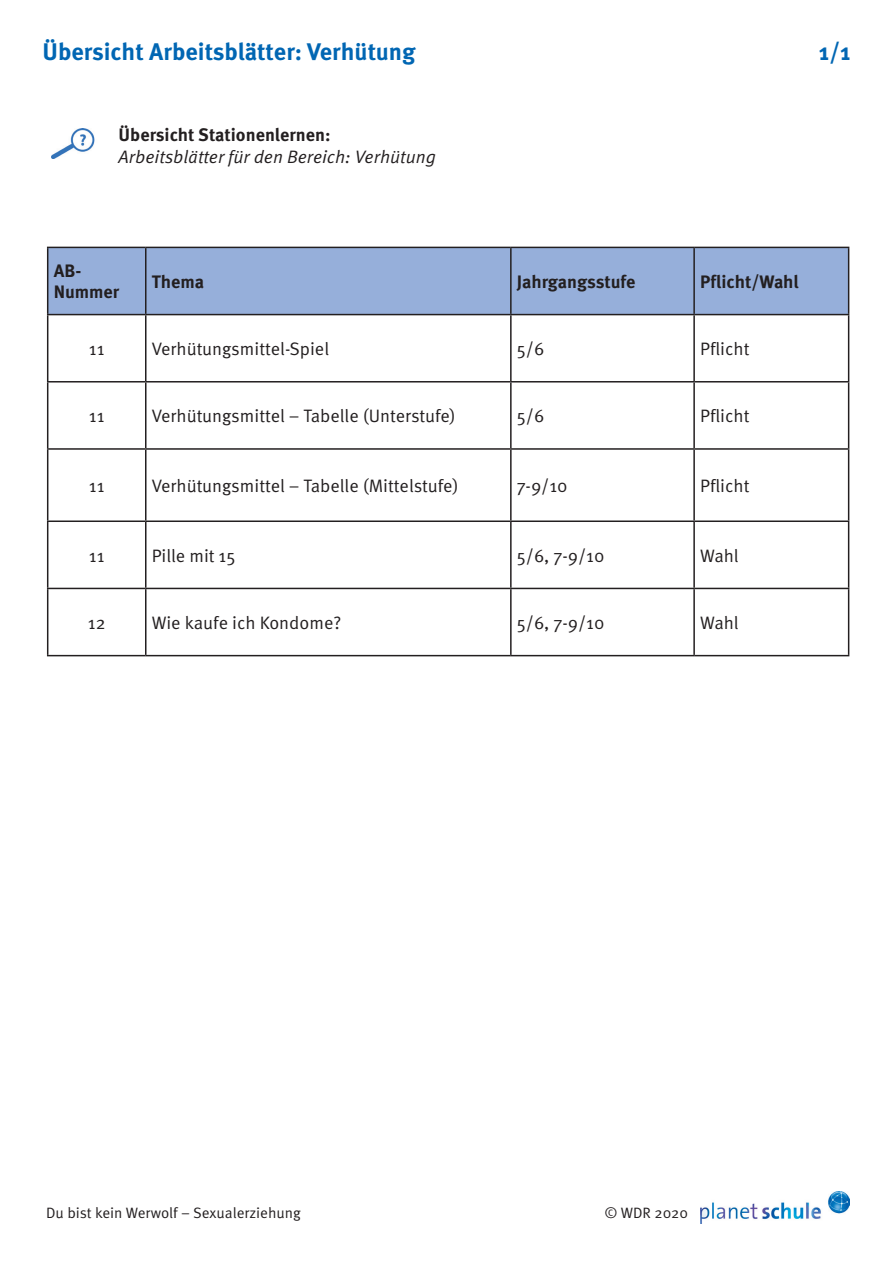
<style>
.page{position:relative;width:893px;height:1263px;background:#fff}
.page>*{position:absolute;margin:0;border:0;box-sizing:border-box;transform-origin:0 0}
.t1{font:700 24px "Meta OT";color:#0166b3}
.t2{font:18px "Meta OT Norm";color:#231f20}
.t3{font:700 18px/21px "Meta OT";color:#231f20}
.t4{font:18px "Meta OT Norm Ita";color:#231f20}
.t5{font:15px "Meta OT Norm";color:#231f20}
</style>
<div class="page">
<img style="left:701px;top:1191px;width:148px;height:32px">
<div style="left:48px;top:248px;width:800px;height:66px;background:#96afda"></div>
<hr style="left:47px;top:247px;width:99px;height:1px;background:#231f20">
<hr style="left:47px;top:248px;width:1px;height:66px;background:#231f20">
<hr style="left:146px;top:247px;width:365px;height:1px;background:#231f20">
<hr style="left:145px;top:248px;width:1px;height:66px;background:#231f20">
<hr style="left:511px;top:247px;width:183px;height:1px;background:#231f20">
<hr style="left:510px;top:248px;width:2px;height:66px;background:#231f20">
<hr style="left:694px;top:247px;width:155px;height:1px;background:#231f20">
<hr style="left:693px;top:248px;width:2px;height:66px;background:#231f20">
<hr style="left:848px;top:248px;width:1px;height:66px;background:#231f20">
<hr style="left:47px;top:314px;width:99px;height:1px;background:#231f20">
<hr style="left:47px;top:315px;width:1px;height:66px;background:#231f20">
<hr style="left:146px;top:314px;width:365px;height:1px;background:#231f20">
<hr style="left:145px;top:315px;width:1px;height:66px;background:#231f20">
<hr style="left:511px;top:314px;width:183px;height:1px;background:#231f20">
<hr style="left:510px;top:315px;width:2px;height:66px;background:#231f20">
<hr style="left:694px;top:314px;width:155px;height:1px;background:#231f20">
<hr style="left:693px;top:315px;width:2px;height:66px;background:#231f20">
<hr style="left:848px;top:315px;width:1px;height:66px;background:#231f20">
<hr style="left:47px;top:381px;width:99px;height:1px;background:#231f20">
<hr style="left:47px;top:382px;width:1px;height:66px;background:#231f20">
<hr style="left:146px;top:381px;width:365px;height:1px;background:#231f20">
<hr style="left:145px;top:382px;width:1px;height:66px;background:#231f20">
<hr style="left:511px;top:381px;width:183px;height:1px;background:#231f20">
<hr style="left:510px;top:382px;width:2px;height:66px;background:#231f20">
<hr style="left:694px;top:381px;width:155px;height:1px;background:#231f20">
<hr style="left:693px;top:382px;width:2px;height:66px;background:#231f20">
<hr style="left:848px;top:382px;width:1px;height:66px;background:#231f20">
<hr style="left:47px;top:448px;width:99px;height:2px;background:#231f20">
<hr style="left:47px;top:450px;width:1px;height:70px;background:#231f20">
<hr style="left:146px;top:448px;width:365px;height:2px;background:#231f20">
<hr style="left:145px;top:450px;width:1px;height:70px;background:#231f20">
<hr style="left:511px;top:448px;width:183px;height:2px;background:#231f20">
<hr style="left:510px;top:450px;width:2px;height:70px;background:#231f20">
<hr style="left:694px;top:448px;width:155px;height:2px;background:#231f20">
<hr style="left:693px;top:450px;width:2px;height:70px;background:#231f20">
<hr style="left:848px;top:450px;width:1px;height:70px;background:#231f20">
<hr style="left:47px;top:520px;width:99px;height:2px;background:#231f20">
<hr style="left:47px;top:522px;width:1px;height:66px;background:#231f20">
<hr style="left:146px;top:520px;width:365px;height:2px;background:#231f20">
<hr style="left:145px;top:522px;width:1px;height:66px;background:#231f20">
<hr style="left:511px;top:520px;width:183px;height:2px;background:#231f20">
<hr style="left:510px;top:522px;width:2px;height:66px;background:#231f20">
<hr style="left:694px;top:520px;width:155px;height:2px;background:#231f20">
<hr style="left:693px;top:522px;width:2px;height:66px;background:#231f20">
<hr style="left:848px;top:522px;width:1px;height:66px;background:#231f20">
<hr style="left:47px;top:588px;width:99px;height:1px;background:#231f20">
<hr style="left:47px;top:589px;width:1px;height:66px;background:#231f20">
<hr style="left:146px;top:588px;width:365px;height:1px;background:#231f20">
<hr style="left:145px;top:589px;width:1px;height:66px;background:#231f20">
<hr style="left:511px;top:588px;width:183px;height:1px;background:#231f20">
<hr style="left:510px;top:589px;width:2px;height:66px;background:#231f20">
<hr style="left:694px;top:588px;width:155px;height:1px;background:#231f20">
<hr style="left:693px;top:589px;width:2px;height:66px;background:#231f20">
<hr style="left:848px;top:589px;width:1px;height:66px;background:#231f20">
<hr style="left:47px;top:655px;width:99px;height:1px;background:#231f20">
<hr style="left:146px;top:655px;width:365px;height:1px;background:#231f20">
<hr style="left:511px;top:655px;width:183px;height:1px;background:#231f20">
<hr style="left:694px;top:655px;width:155px;height:1px;background:#231f20">
<img style="left:51px;top:128px;width:44px;height:31px">
<h1 class="t1" style="left:43px;top:38px;width:375px">Übersicht Arbeitsblätter: Verhütung</h1>
<h1 class="t1" style="left:819px;top:38px;width:33px">1/1</h1>
<p class="t3" style="left:119px;top:125px;width:213px">Übersicht Stationenlernen:</p>
<p class="t4" style="left:119px;top:146px;width:319px">Arbeitsblätter für den Bereich: Verhütung</p>
<p class="t3" style="left:54px;top:261px;width:67px">AB-<br>Nummer</p>
<p class="t3" style="left:152px;top:272px;width:54px">Thema</p>
<p class="t3" style="left:517px;top:272px;width:120px">Jahrgangsstufe</p>
<p class="t3" style="left:700px;top:272px;width:100px">Pflicht/Wahl</p>
<p class="t2" style="left:89px;top:338px;width:17px">11</p>
<p class="t2" style="left:152px;top:338px;width:179px">Verhütungsmittel-Spiel</p>
<p class="t2" style="left:517px;top:338px;width:29px">5/6</p>
<p class="t2" style="left:700px;top:338px;width:51px">Pflicht</p>
<p class="t2" style="left:89px;top:405px;width:17px">11</p>
<p class="t2" style="left:152px;top:405px;width:306px">Verhütungsmittel – Tabelle (Unterstufe)</p>
<p class="t2" style="left:517px;top:405px;width:29px">5/6</p>
<p class="t2" style="left:700px;top:405px;width:51px">Pflicht</p>
<p class="t2" style="left:89px;top:475px;width:17px">11</p>
<p class="t2" style="left:152px;top:475px;width:308px">Verhütungsmittel – Tabelle (Mittelstufe)</p>
<p class="t2" style="left:517px;top:475px;width:52px">7-9/10</p>
<p class="t2" style="left:700px;top:475px;width:51px">Pflicht</p>
<p class="t2" style="left:89px;top:545px;width:17px">11</p>
<p class="t2" style="left:152px;top:545px;width:85px">Pille mit 15</p>
<p class="t2" style="left:517px;top:545px;width:89px">5/6, 7-9/10</p>
<p class="t2" style="left:700px;top:545px;width:40px">Wahl</p>
<p class="t2" style="left:88px;top:612px;width:19px">12</p>
<p class="t2" style="left:152px;top:612px;width:191px">Wie kaufe ich Kondome?</p>
<p class="t2" style="left:517px;top:612px;width:89px">5/6, 7-9/10</p>
<p class="t2" style="left:700px;top:612px;width:40px">Wahl</p>
<p class="t5" style="left:46px;top:1203px;width:256px">Du bist kein Werwolf – Sexualerziehung</p>
<p class="t5" style="left:604px;top:1203px;width:85px">© WDR 2020</p>
</div>
